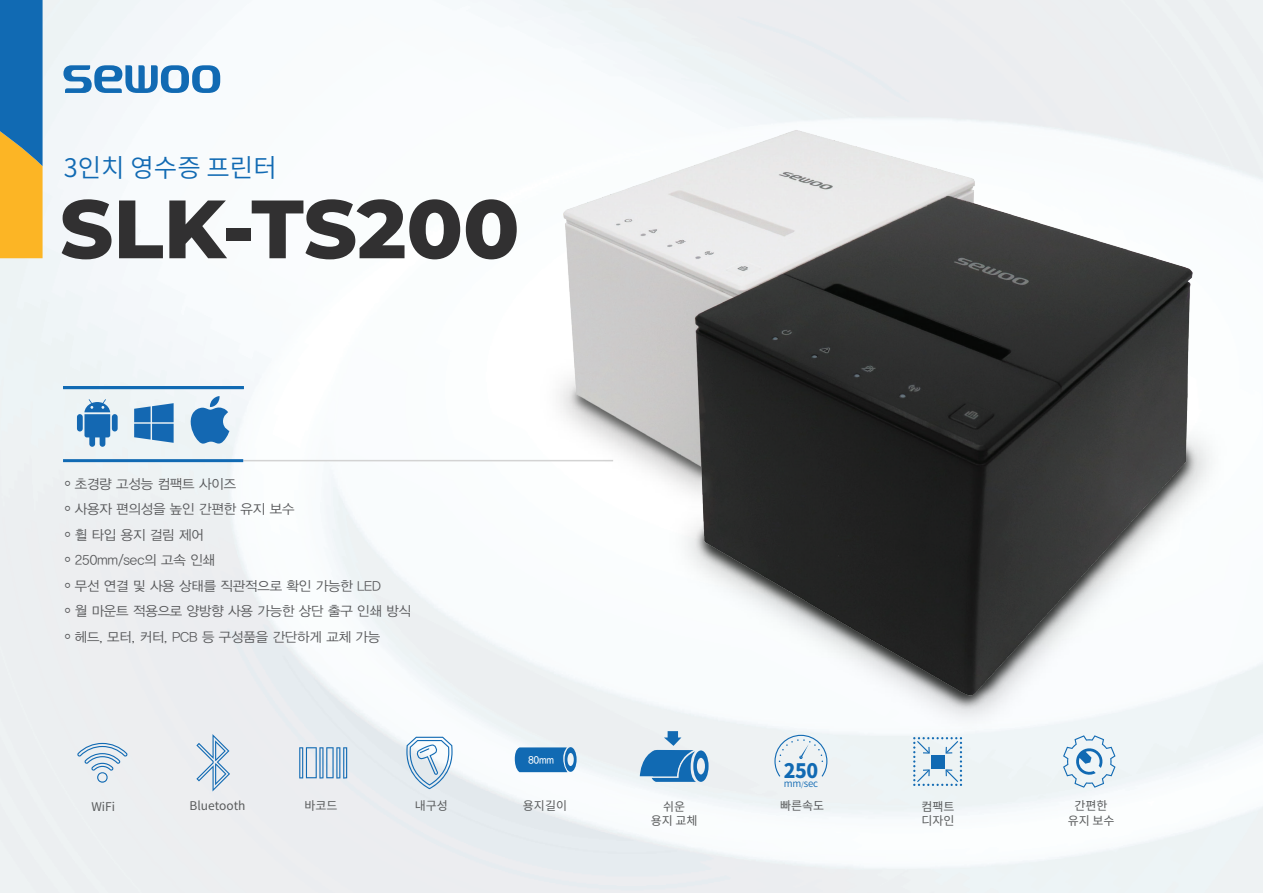
<style>
.page{position:relative;width:1263px;height:893px;background:#fff}
.page>*{position:absolute;margin:0;border:0;box-sizing:border-box;transform-origin:0 0}
.t1{font:800 82.5px "Montserrat";color:#313031}
.t2{font:600 25.5px "Noto Sans CJ Kkr";color:#116ab3}
.t3{font:900 19.95px "Noto Sans CJ Kkr";color:#116ab3}
.t4{font:13.5px/25.5px "YDIYGO320";letter-spacing:-.01em;color:#57585a}
.t5{font:12px/14.4px "Noto Sans CJ Kkr";color:#595b5c;text-align:center}
.t6{font:10.35px "YDIYGO330";color:#fff;scale:.9 1}
.t7{font:600 9.9px "Noto Sans CJ Kkr";color:#116ab3}
.s1{font-family:"Noto Sans"}
.s2{font-size:7.05px}
</style>
<div class="page">
<hr style="left:243px;top:460px;width:370px;height:1px;background:#d3d3d3">
<hr style="left:63px;top:459px;width:180px;height:3px;background:#116ab3">
<svg style="left:0;top:0;width:43px;height:258px;background:#768b77"></svg>
<svg style="left:63px;top:65px;width:157px;height:28px"></svg>
<hr style="left:63px;top:386px;width:181px;height:3px;background:#116ab3">
<svg style="left:343px;top:747px;width:4px;height:32px"></svg>
<svg style="left:299px;top:747px;width:4px;height:31px"></svg>
<svg style="left:336px;top:747px;width:4px;height:31px"></svg>
<svg style="left:306px;top:747px;width:28px;height:31px"></svg>
<svg style="left:319px;top:747px;width:4px;height:31px"></svg>
<svg style="left:1063px;top:755px;width:52px;height:33px"></svg>
<svg style="left:406px;top:737px;width:47px;height:52px"></svg>
<svg style="left:913px;top:755px;width:49px;height:31px;background:#bad3e5"></svg>
<svg style="left:515px;top:747px;width:62px;height:25px;background:#2c7bbb"></svg>
<svg style="left:640px;top:731px;width:68px;height:51px;background:#5493c6"></svg>
<svg style="left:196px;top:734px;width:34px;height:57px;background:#c4d5e4"></svg>
<svg style="left:774px;top:755px;width:53px;height:22px"></svg>
<img style="left:649px;top:712px;width:386px;height:43px">
<img style="left:916px;top:712px;width:326px;height:32px">
<svg style="left:134px;top:403px;width:40px;height:40px;background:#4487c0"></svg>
<svg style="left:188px;top:396px;width:41px;height:48px"></svg>
<svg style="left:77px;top:399px;width:41px;height:48px;background:#75a6d0"></svg>
<svg style="left:77px;top:743px;width:50px;height:40px;background:#cbdae7"></svg>
<img style="left:516px;top:113px;width:733px;height:599px">
<h2 class="t2" style="left:64px;top:153px;width:215px">3인치 영수증 프린터</h2>
<h1 class="t1" style="left:60px;top:168px;width:461px">SLK-TS200</h1>
<p class="t4" style="left:64px;top:471px;width:349px"><span class="s1">⸰</span> 초경량 고성능 컴팩트 사이즈<br><span class="s1">⸰</span> 사용자 편의성을 높인 간편한 유지 보수<br><span class="s1">⸰</span> 휠 타입 용지 걸림 제어<br><span class="s1">⸰</span> 250mm/sec의 고속 인쇄<br><span class="s1">⸰</span> 무선 연결 및 사용 상태를 직관적으로 확인 가능한 LED<br><span class="s1">⸰</span> 월 마운트 적용으로 양방향 사용 가능한 상단 출구 인쇄 방식 <span class="s1">⸰</span> 헤드, 모터, 커터, PCB 등 구성품을 간단하게 교체 가능</p>
<p class="t6" style="left:529px;top:754px;width:30px">80mm</p>
<h3 class="t3" style="left:784px;top:759px;width:36px">250</h3>
<p class="t7" style="left:784px;top:778px;width:36px">mm<span class="s2">/</span>sec</p>
<p class="t5" style="left:91px;top:799px;width:25px">WiFi</p>
<p class="t5" style="left:415px;top:799px;width:35px">내구성</p>
<p class="t5" style="left:921px;top:799px;width:35px;text-align:left">컴팩트 디자인</p>
<p class="t5" style="left:523px;top:799px;width:46px">용지길이</p>
<p class="t5" style="left:651px;top:799px;width:48px">쉬운 용지 교체</p>
<p class="t5" style="left:780px;top:799px;width:46px">빠른속도</p>
<p class="t5" style="left:189px;top:799px;width:58px">Bluetooth</p>
<p class="t5" style="left:304px;top:799px;width:35px">바코드</p>
<p class="t5" style="left:1068px;top:799px;width:48px">간편한 유지 보수</p>
</div>
